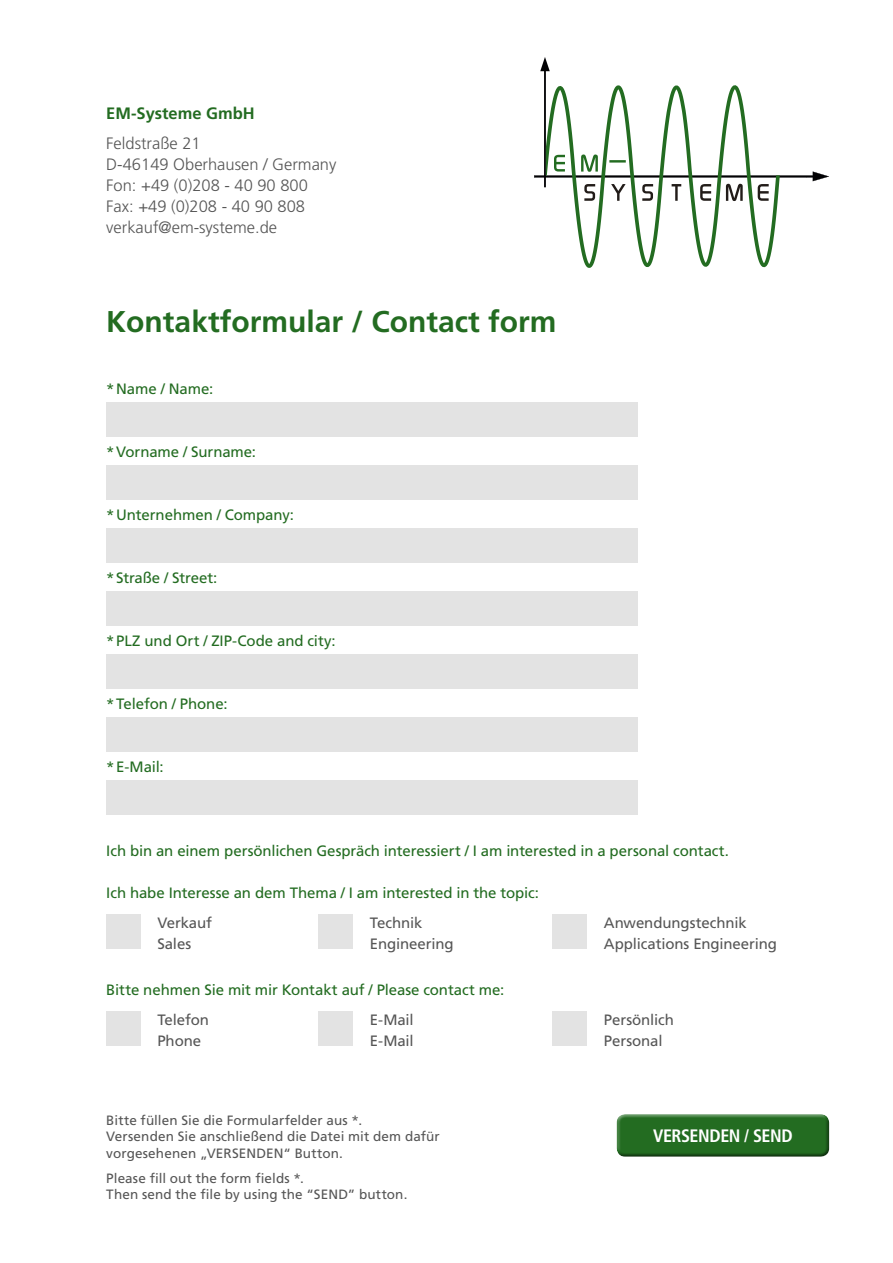
<style>
.page{position:relative;width:893px;height:1263px;background:#fff}
.page>*{position:absolute;margin:0;border:0;box-sizing:border-box;transform-origin:0 0}
.t1{font:700 30px "Frutiger";color:#236c21}
.t2{font:700 condensed 18px "Frutiger";letter-spacing:-.025em;color:#fff}
.t3{font:300 16.5px/21px "Frutiger";color:#565656}
.t4{font:700 16.5px "Frutiger";color:#236c21}
.t5{font:15px "Frutiger";letter-spacing:-.005em;color:#236c21}
.t6{font:15px "Frutiger";letter-spacing:-.005em;color:#565656}
.t7{font:13.5px/16.5px "Frutiger";letter-spacing:.01em;color:#565656}
</style>
<div class="page">
<div style="left:616px;top:1113px;width:215px;height:41px;background:#fff;opacity:.5"></div>
<div style="left:616px;top:1115px;width:215px;height:44px;background:#000;opacity:.5"></div>
<svg style="left:534px;top:57px;width:295px;height:211px"></svg>
<div style="left:106px;top:402px;width:532px;height:34px;background:#e3e3e3"></div>
<div style="left:106px;top:465px;width:532px;height:34px;background:#e3e3e3"></div>
<div style="left:106px;top:528px;width:532px;height:34px;background:#e3e3e3"></div>
<div style="left:106px;top:591px;width:532px;height:34px;background:#e3e3e3"></div>
<div style="left:106px;top:654px;width:532px;height:34px;background:#e3e3e3"></div>
<div style="left:106px;top:717px;width:532px;height:34px;background:#e3e3e3"></div>
<div style="left:106px;top:780px;width:532px;height:34px;background:#e3e3e3"></div>
<div style="left:106px;top:915px;width:34px;height:34px;background:#e3e3e3"></div>
<div style="left:319px;top:915px;width:34px;height:34px;background:#e3e3e3"></div>
<div style="left:553px;top:915px;width:34px;height:34px;background:#e3e3e3"></div>
<div style="left:106px;top:1012px;width:34px;height:34px;background:#e3e3e3"></div>
<div style="left:319px;top:1012px;width:34px;height:34px;background:#e3e3e3"></div>
<div style="left:553px;top:1012px;width:34px;height:34px;background:#e3e3e3"></div>
<p class="t4" style="left:106px;top:104px;width:150px">EM-Systeme GmbH</p>
<p class="t3" style="left:106px;top:132px;width:232px">Feldstraße 21<br>D-46149 Oberhausen / Germany<br>Fon: +49 (0)208 - 40 90 800<br>Fax: +49 (0)208 - 40 90 808 verkauf@em-systeme.de</p>
<h1 class="t1" style="left:106px;top:304px;width:452px">Kontaktformular / Contact form</h1>
<p class="t5" style="left:106px;top:380px;width:108px">*Name / Name:</p>
<p class="t5" style="left:106px;top:443px;width:151px">*Vorname / Surname:</p>
<p class="t5" style="left:106px;top:506px;width:189px">*Unternehmen / Company:</p>
<p class="t5" style="left:106px;top:569px;width:112px">*Straße / Street:</p>
<p class="t5" style="left:106px;top:632px;width:231px">*PLZ und Ort / ZIP-Code and city:</p>
<p class="t5" style="left:106px;top:695px;width:123px">*Telefon / Phone:</p>
<p class="t5" style="left:106px;top:758px;width:59px">*E-Mail:</p>
<p class="t5" style="left:106px;top:842px;width:624px">Ich bin an einem persönlichen Gespräch interessiert / I am interested in a personal contact.</p>
<p class="t5" style="left:106px;top:884px;width:434px">Ich habe Interesse an dem Thema / I am interested in the topic:</p>
<p class="t6" style="left:157px;top:914px;width:56px">Verkauf</p>
<p class="t6" style="left:370px;top:914px;width:54px">Technik</p>
<p class="t6" style="left:604px;top:914px;width:144px">Anwendungstechnik</p>
<p class="t6" style="left:157px;top:935px;width:35px">Sales</p>
<p class="t6" style="left:370px;top:935px;width:85px">Engineering</p>
<p class="t6" style="left:604px;top:935px;width:175px">Applications Engineering</p>
<p class="t5" style="left:106px;top:981px;width:400px">Bitte nehmen Sie mit mir Kontakt auf / Please contact me:</p>
<p class="t6" style="left:157px;top:1011px;width:53px">Telefon</p>
<p class="t6" style="left:370px;top:1011px;width:45px">E-Mail</p>
<p class="t6" style="left:604px;top:1011px;width:72px">Persönlich</p>
<p class="t6" style="left:157px;top:1032px;width:45px">Phone</p>
<p class="t6" style="left:370px;top:1032px;width:45px">E-Mail</p>
<p class="t6" style="left:604px;top:1032px;width:60px">Personal</p>
<p class="t7" style="left:106px;top:1111px;width:335px">Bitte füllen Sie die Formularfelder aus *.<br>Versenden Sie anschließend die Datei mit dem dafür vorgesehenen „VERSENDEN“ Button.</p>
<p class="t7" style="left:106px;top:1169px;width:303px">Please fill out the form fields *.<br>Then send the file by using the “SEND” button.</p>
<p class="t2" style="left:653px;top:1125px;width:141px">VERSENDEN / SEND</p>
</div>
